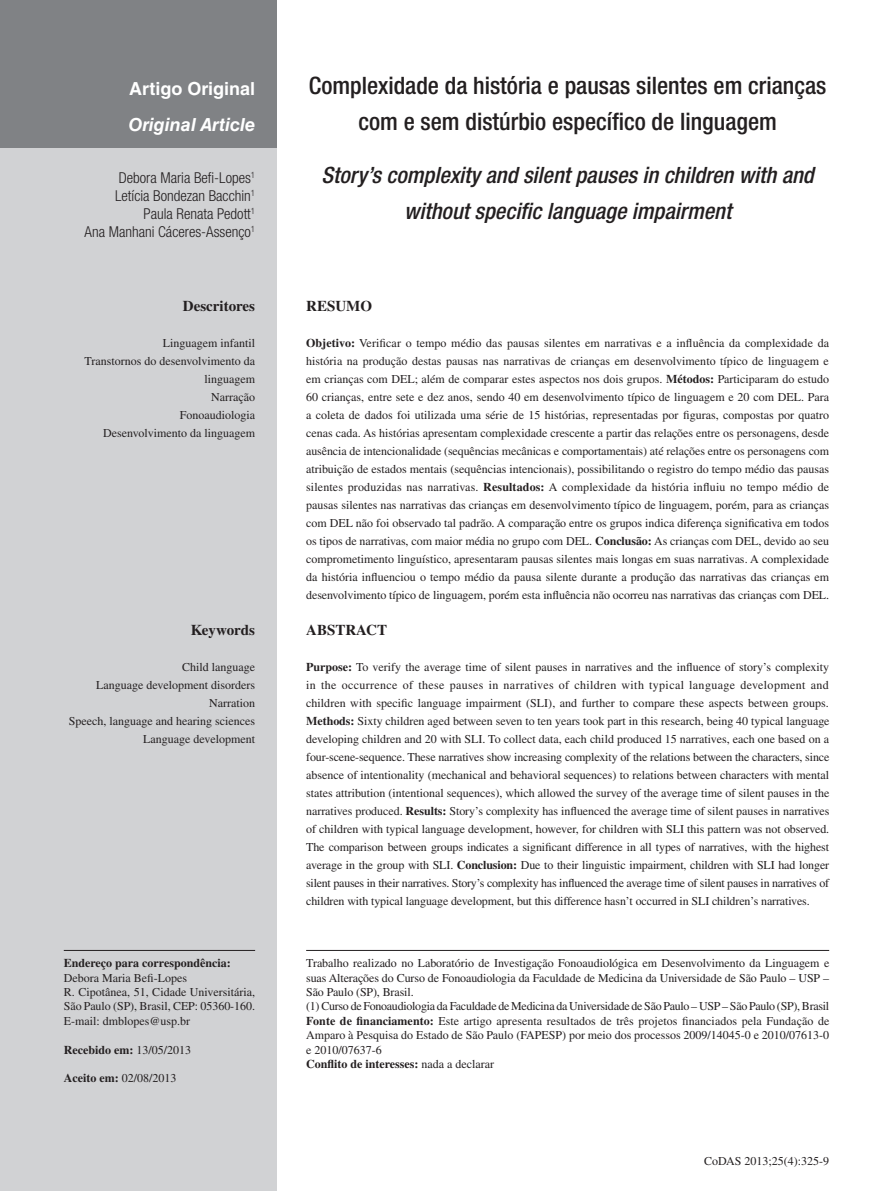
<style>
.page{position:relative;width:893px;height:1191px;background:#fff}
.page>*{position:absolute;margin:0;border:0;box-sizing:border-box;transform-origin:0 0}
._01_0_título_1{font:500 condensed 24px/36px "Helvetica Neue LT Std";color:#231f20;text-align:center}
._01_1_título_2{font:italic 500 condensed 22.5px/36px "Helvetica Neue LT Std";color:#231f20;text-align:center}
.t1{font:italic 700 18px "Helvetica LT Std";color:#fff}
.t2{font:700 18px "Helvetica LT Std";color:#fff}
._02_0_autores{font:300 condensed 15px "Helvetica Neue LT Std";color:#231f20}
._05_1_SUB_1{font:700 15px "Times LT Std";color:#231f20}
._03__1_Titulo_palavr{font:700 15px "Times LT Std";color:#231f20}
._03_0_Resumo{font:12px/18px "Times LT Std";letter-spacing:-.005em;color:#231f20;text-align:justify}
._03_2_Abstract{font:12px/18px "Times LT Std";letter-spacing:-.01em;color:#231f20;text-align:justify}
._04_1_Informações{font:12px/14.4px "Times LT Std";color:#231f20}
._04_0_Informações_Pr{font:12px/14.4px "Times LT Std";letter-spacing:-.01em;color:#231f20;text-align:justify}
._03_1_Palavras-chave{font:12px/18px "Times LT Std";color:#231f20;text-align:right}
._03_3_Keywords{font:12px "Times LT Std";color:#231f20}
._04_1_Informações-2{font:12px "Times LT Std";letter-spacing:-.02em;color:#231f20}
._04_1_Informações-3{font:700 12px "Times LT Std";color:#231f20}
._04_0_Informações_Pr-2{font:700 12px "Times LT Std";color:#231f20}
.s1{font-weight:400}
.s2{font-weight:700}
</style>
<div class="page">
<div style="left:0;top:0;width:276px;height:1191px;background:#d1d2d4"></div>
<div style="left:0;top:0;width:276px;height:148px;background:#808285"></div>
<hr style="left:64px;top:950px;width:191px;height:1px;background:#231f20">
<hr style="left:306px;top:950px;width:523px;height:1px;background:#231f20">
<h3 class="t2" style="left:129px;top:77px;width:128px">Artigo Original</h3>
<h3 class="t1" style="left:129px;top:113px;width:128px">Original Article</h3>
<p class="_02_0_autores" style="left:119px;top:169px;width:138px">Debora Maria Befi-Lopes<sup>1</sup></p>
<p class="_02_0_autores" style="left:115px;top:187px;width:141px">Letícia Bondezan Bacchin<sup>1</sup></p>
<p class="_02_0_autores" style="left:144px;top:205px;width:113px">Paula Renata Pedott<sup>1</sup></p>
<p class="_02_0_autores" style="left:85px;top:223px;width:172px">Ana Manhani Cáceres-Assenço<sup>1</sup></p>
<p class="_03__1_Titulo_palavr" style="left:183px;top:297px;width:74px">Descritores</p>
<p class="_03_1_Palavras-chave" style="left:163px;top:333px;width:94px">Linguagem infantil</p>
<p class="_03_1_Palavras-chave" style="left:85px;top:351px;width:172px">Transtornos do desenvolvimento da linguagem</p>
<p class="_03_1_Palavras-chave" style="left:211px;top:387px;width:45px">Narração</p>
<p class="_03_1_Palavras-chave" style="left:180px;top:405px;width:77px">Fonoaudiologia</p>
<p class="_03_1_Palavras-chave" style="left:103px;top:423px;width:153px">Desenvolvimento da linguagem</p>
<p class="_05_1_SUB_1" style="left:191px;top:621px;width:66px">Keywords</p>
<p class="_03_3_Keywords" style="left:182px;top:660px;width:74px">Child language</p>
<p class="_03_3_Keywords" style="left:96px;top:678px;width:160px">Language development disorders</p>
<p class="_03_3_Keywords" style="left:209px;top:696px;width:47px">Narration</p>
<p class="_03_3_Keywords" style="left:69px;top:714px;width:188px">Speech, language and hearing sciences</p>
<p class="_03_3_Keywords" style="left:143px;top:732px;width:113px">Language development</p>
<p class="_04_0_Informações_Pr-2" style="left:64px;top:956px;width:168px">Endereço para correspondência:</p>
<p class="_04_1_Informações" style="left:64px;top:970px;width:125px">Debora Maria Befi-Lopes</p>
<p class="_04_1_Informações" style="left:64px;top:984px;width:193px">R. Cipotânea, 51, Cidade Universitária,<br>São Paulo (SP), Brasil, CEP: 05360-160.</p>
<p class="_04_1_Informações" style="left:64px;top:1013px;width:128px">E-mail: dmblopes@usp.br</p>
<p class="_04_1_Informações-3" style="left:64px;top:1042px;width:129px">Recebido em: <span class="s1">13/05/2013</span></p>
<p class="_04_1_Informações" style="left:64px;top:1071px;width:114px"><span class="s2">Aceito em:</span> 02/08/2013</p>
<p class="_01_0_título_1" style="left:309px;top:67px;width:519px">Complexidade da história e pausas silentes em crianças com e sem distúrbio específico de linguagem</p>
<p class="_01_1_título_2" style="left:322px;top:157px;width:494px">Story’s complexity and silent pauses in children with and without specific language impairment</p>
<p class="_05_1_SUB_1" style="left:306px;top:297px;width:67px">RESUMO</p>
<p class="_03_0_Resumo" style="left:306px;top:333px;width:525px"><span class="s2">Objetivo:</span> Verificar o tempo médio das pausas silentes em narrativas e a influência da complexidade da história na produção destas pausas nas narrativas de crianças em desenvolvimento típico de linguagem e em crianças com DEL; além de comparar estes aspectos nos dois grupos. <span class="s2">Métodos:</span> Participaram do estudo 60 crianças, entre sete e dez anos, sendo 40 em desenvolvimento típico de linguagem e 20 com DEL. Para a coleta de dados foi utilizada uma série de 15 histórias, representadas por figuras, compostas por quatro cenas cada. As histórias apresentam complexidade crescente a partir das relações entre os personagens, desde ausência de intencionalidade (sequências mecânicas e comportamentais) até relações entre os personagens com atribuição de estados mentais (sequências intencionais), possibilitando o registro do tempo médio das pausas silentes produzidas nas narrativas. <span class="s2">Resultados:</span> A complexidade da história influiu no tempo médio de pausas silentes nas narrativas das crianças em desenvolvimento típico de linguagem, porém, para as crianças com DEL não foi observado tal padrão. A comparação entre os grupos indica diferença significativa em todos os tipos de narrativas, com maior média no grupo com DEL. <span class="s2">Conclusão:</span> As crianças com DEL, devido ao seu comprometimento linguístico, apresentaram pausas silentes mais longas em suas narrativas. A complexidade da história influenciou o tempo médio da pausa silente durante a produção das narrativas das crianças em desenvolvimento típico de linguagem, porém esta influência não ocorreu nas narrativas das crianças com DEL.</p>
<p class="_05_1_SUB_1" style="left:306px;top:621px;width:82px">ABSTRACT</p>
<p class="_03_2_Abstract" style="left:306px;top:657px;width:525px"><span class="s2">Purpose:</span> To verify the average time of silent pauses in narratives and the influence of story’s complexity in the occurrence of these pauses in narratives of children with typical language development and children with specific language impairment (SLI), and further to compare these aspects between groups.<br><span class="s2">Methods:</span> Sixty children aged between seven to ten years took part in this research, being 40 typical language developing children and 20 with SLI. To collect data, each child produced 15 narratives, each one based on a four-scene-sequence. These narratives show increasing complexity of the relations between the characters, since absence of intentionality (mechanical and behavioral sequences) to relations between characters with mental states attribution (intentional sequences), which allowed the survey of the average time of silent pauses in the narratives produced. <span class="s2">Results:</span> Story’s complexity has influenced the average time of silent pauses in narratives of children with typical language development, however, for children with SLI this pattern was not observed.<br>The comparison between groups indicates a significant difference in all types of narratives, with the highest average in the group with SLI. <span class="s2">Conclusion:</span> Due to their linguistic impairment, children with SLI had longer silent pauses in their narratives. Story’s complexity has influenced the average time of silent pauses in narratives of children with typical language development, but this difference hasn’t occurred in SLI children’s narratives.</p>
<p class="_04_0_Informações_Pr" style="left:306px;top:955px;width:525px">Trabalho realizado no Laboratório de Investigação Fonoaudiológica em Desenvolvimento da Linguagem e suas Alterações do Curso de Fonoaudiologia da Faculdade de Medicina da Universidade de São Paulo – USP – São Paulo (SP), Brasil.</p>
<p class="_04_1_Informações-2" style="left:306px;top:999px;width:525px">(1) Curso de Fonoaudiologia da Faculdade de Medicina da Universidade de São Paulo – USP – São Paulo (SP), Brasil</p>
<p class="_04_1_Informações" style="left:306px;top:1013px;width:525px;text-align:justify"><span class="s2">Fonte de financiamento:</span> Este artigo apresenta resultados de três projetos financiados pela Fundação de Amparo à Pesquisa do Estado de São Paulo (FAPESP) por meio dos processos 2009/14045-0 e 2010/07613-0 e 2010/07637-6</p>
<p class="_04_1_Informações-3" style="left:306px;top:1056px;width:190px">Conflito de interesses: <span class="s1">nada a declarar</span></p>
<p class="_03_0_Resumo" style="left:704px;top:1152px;width:127px">CoDAS 2013;25(4):325-9</p>
</div>
